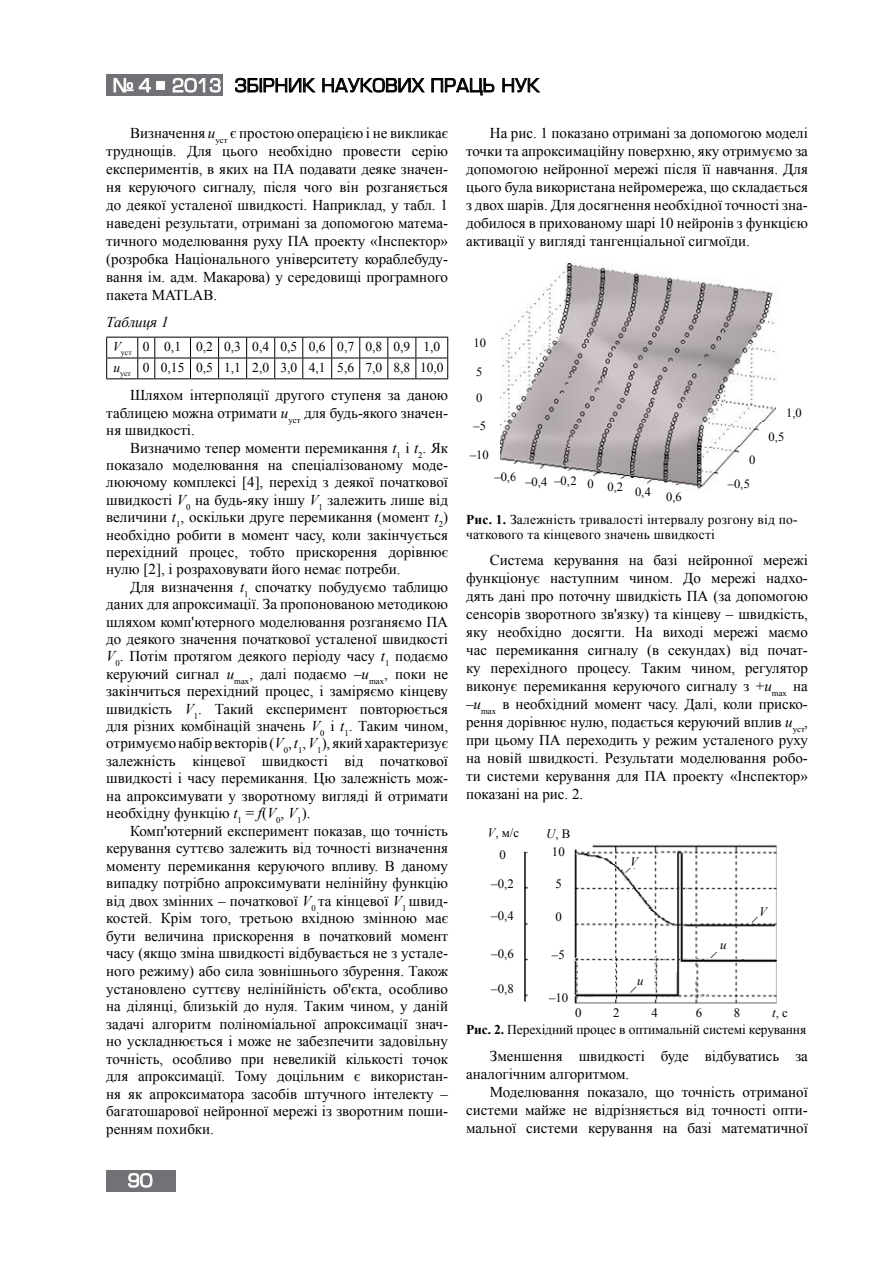
<style>
.page{position:relative;width:893px;height:1263px;background:#fff}
.page>*{position:absolute;margin:0;border:0;box-sizing:border-box;transform-origin:0 0}
.t1{font:18px "Europe";color:#000}
.t2{font:18px "Europe";color:#fff}
.t3{font:15px/18px "Times New Roman";color:#000;text-align:justify}
.t4{font:italic 15px "Times New Roman";color:#000}
.t5{font:13.5px/20.9px "Times New Roman";letter-spacing:.015em;color:#000}
.t6{font:13.5px "Times New Roman";letter-spacing:-.01em;color:#000}
.t7{font:12.9px/18.1px "Times New Roman";color:#000;text-align:center}
.t8{font:italic 12.9px "Times New Roman";color:#000}
.t9{font:12.6px/25.8px "Times New Roman";color:#000}
.s1{color:#fff}
.s2{font-style:italic}
.s3{font-weight:700}
</style>
<div class="page">
<svg style="left:235px;top:77px;width:260px;height:19px"></svg>
<svg style="left:502px;top:78px;width:39px;height:15px"></svg>
<div style="left:106px;top:75px;width:117px;height:21px;background:#717275"></div>
<div style="left:106px;top:1170px;width:70px;height:21px;background:#717275"></div>
<svg style="left:113px;top:78px;width:38px;height:15px"></svg>
<div style="left:156px;top:81px;width:9px;height:9px;border:1px solid #fff"></div>
<svg style="left:172px;top:77px;width:49px;height:16px"></svg>
<svg style="left:128px;top:1173px;width:25px;height:15px"></svg>
<hr style="left:106px;top:337px;width:32px;height:1px;background:#000">
<hr style="left:155px;top:337px;width:36px;height:1px;background:#000">
<hr style="left:416px;top:337px;width:32px;height:1px;background:#000">
<hr style="left:106px;top:358px;width:32px;height:1px;background:#000">
<svg style="left:106px;top:337px;width:1px;height:41px"></svg>
<hr style="left:155px;top:358px;width:36px;height:1px;background:#000">
<hr style="left:416px;top:358px;width:32px;height:1px;background:#000">
<svg style="left:447px;top:337px;width:1px;height:41px"></svg>
<hr style="left:106px;top:378px;width:32px;height:1px;background:#000">
<svg style="left:137px;top:337px;width:18px;height:42px"></svg>
<hr style="left:155px;top:378px;width:36px;height:1px;background:#000">
<svg style="left:190px;top:337px;width:226px;height:42px"></svg>
<hr style="left:416px;top:378px;width:32px;height:1px;background:#000">
<img style="left:500px;top:264px;width:276px;height:226px">
<div style="left:759px;top:425px;width:36px;height:23px;background:#fff"></div>
<div style="left:739px;top:448px;width:25px;height:23px;background:#fff"></div>
<div style="left:718px;top:471px;width:49px;height:25px;background:#fff"></div>
<div style="left:485px;top:465px;width:41px;height:27px;background:#fff"></div>
<div style="left:516px;top:470px;width:41px;height:27px;background:#fff"></div>
<div style="left:553px;top:471px;width:22px;height:20px;background:#fff"></div>
<div style="left:590px;top:477px;width:13px;height:19px;background:#fff"></div>
<div style="left:578px;top:479px;width:56px;height:22px;background:#fff"></div>
<div style="left:623px;top:485px;width:40px;height:20px;background:#fff"></div>
<div style="left:662px;top:485px;width:20px;height:18px;background:#fff"></div>
<img style="left:574px;top:844px;width:203px;height:160px">
<div style="left:629px;top:856px;width:14px;height:12px;background:#fff"></div>
<div style="left:758px;top:895px;width:12px;height:21px;background:#fff"></div>
<div style="left:715px;top:938px;width:16px;height:13px;background:#fff"></div>
<div style="left:637px;top:972px;width:10px;height:15px;background:#fff"></div>
<div style="left:536px;top:821px;width:56px;height:28px;background:#fff"></div>
<svg style="left:524px;top:851px;width:4px;height:151px"></svg>
<p class="t1" style="left:113px;top:76px;width:428px"><span class="s1">№ 4</span> <span class="s1">■ 2013</span> ЗБІРНИК НАУКОВИХ ПРАЦЬ НУК</p>
<p class="t3" style="left:106px;top:124px;width:343px;text-indent:24px">Визначення <span class="s2">u</span><sub>уст</sub> є простою операцією і не викликає труднощів. Для цього необхідно провести серію експериментів, в яких на ПА подавати деяке значен&shy;ня керуючого сигналу, після чого він розганяється до деякої усталеної швидкості. Наприклад, у табл. 1 наведені результати, отримані за допомогою матема&shy;тичного моделювання руху ПА проекту «Інспектор» (розробка Національного університету кораблебуду&shy;вання ім. адм. Макарова) у середовищі програмного пакета MATLAB.</p>
<p class="t4" style="left:106px;top:311px;width:64px">Таблиця 1</p>
<p class="t5" style="left:113px;top:336px;width:332px"><span class="s2">V</span><sub>уст</sub> 0 0,1 0,2 0,3 0,4 0,5 0,6 0,7 0,8 0,9 1,0 <span class="s2">u</span><sub>уст</sub> 0 0,15 0,5 1,1 2,0 3,0 4,1 5,6 7,0 8,8 10,0</p>
<p class="t3" style="left:106px;top:386px;width:343px;text-indent:24px">Шляхом інтерполяції другого ступеня за даною таблицею можна отримати <span class="s2">u</span><sub>уст</sub> для будь-якого значен&shy;ня швидкості.</p>
<p class="t3" style="left:106px;top:439px;width:343px;line-height:17.4px;text-indent:24px">Визначимо тепер моменти перемикання <span class="s2">t</span><sub>1</sub> і <span class="s2">t</span><sub>2</sub>. Як показало моделювання на спеціалізованому моде&shy;люючому комплексі [4], перехід з деякої початкової швидкості <span class="s2">V</span><sub>0</sub> на будь-яку іншу <span class="s2">V</span><sub>1</sub> залежить лише від величини <span class="s2">t</span><sub>1</sub>, оскільки друге перемикання (момент <span class="s2">t</span><sub>2</sub>) необхідно робити в момент часу, коли закінчується перехідний процес, тобто прискорення дорівнює нулю [2], і розраховувати його немає потреби.</p>
<p class="t3" style="left:106px;top:578px;width:343px;line-height:17.4px;text-indent:24px">Для визначення <span class="s2">t</span><sub>1</sub> спочатку побудуємо таблицю даних для апроксимації. За пропонованою методикою шляхом комп'ютерного моделювання розганяємо ПА до деякого значення початкової усталеної швидкості <span class="s2">V</span><sub>0</sub>. Потім протягом деякого періоду часу <span class="s2">t</span><sub>1</sub> подаємо керуючий сигнал <span class="s2">u</span><sub>max</sub>, далі подаємо –<span class="s2">u</span><sub>max</sub>, поки не закінчиться перехідний процес, і заміряємо кінцеву швидкість <span class="s2">V</span><sub>1</sub>. Такий експеримент повторюється для різних комбінацій значень <span class="s2">V</span><sub>0</sub> і <span class="s2">t</span><sub>1</sub>. Таким чином, отримуємо набір векторів (<span class="s2">V</span><sub>0</sub>,<span class="s2">t</span><sub>1</sub>,<span class="s2">V</span><sub>1</sub>), який характеризує залежність кінцевої швидкості від початкової швидкості і часу перемикання. Цю залежність мож&shy;на апроксимувати у зворотному вигляді й отримати необхідну функцію <span class="s2">t</span><sub>1</sub> = <span class="s2">f</span>(<span class="s2">V</span><sub>0</sub>, <span class="s2">V</span><sub>1</sub>).</p>
<p class="t3" style="left:106px;top:821px;width:343px;line-height:17.5px;text-indent:24px">Комп'ютерний експеримент показав, що точність керування суттєво залежить від точності визначення моменту перемикання керуючого впливу. В даному випадку потрібно апроксимувати нелінійну функцію від двох змінних – початкової <span class="s2">V</span><sub>0</sub> та кінцевої <span class="s2">V</span><sub>1</sub> швид&shy;костей. Крім того, третьою вхідною змінною має бути величина прискорення в початковий момент часу (якщо зміна швидкості відбувається не з устале&shy;ного режиму) або сила зовнішнього збурення. Також установлено суттєву нелінійність об'єкта, особливо на ділянці, близькій до нуля. Таким чином, у даній задачі алгоритм поліноміальної апроксимації знач&shy;но ускладнюється і може не забезпечити задовільну точність, особливо при невеликій кількості точок для апроксимації. Тому доцільним є використан&shy;ня як апроксиматора засобів штучного інтелекту – багатошарової нейронної мережі із зворотним поши&shy;ренням похибки.</p>
<p class="t2" style="left:128px;top:1171px;width:26px">90</p>
<p class="t3" style="left:466px;top:124px;width:343px;text-indent:24px">На рис. 1 показано отримані за допомогою моделі точки та апроксимаційну поверхню, яку отримуємо за допомогою нейронної мережі після її навчання. Для цього була використана нейромережа, що складається з двох шарів. Для досягнення необхідної точності зна&shy;добилося в прихованому шарі 10 нейронів з функцією активації у вигляді тангенціальної сигмоїди.</p>
<p class="t9" style="left:473px;top:330px;width:14px">10</p>
<p class="t9" style="left:476px;top:358px;width:8px">5<br>0</p>
<p class="t9" style="left:473px;top:413px;width:14px">–5</p>
<p class="t9" style="left:470px;top:442px;width:20px">–10</p>
<p class="t9" style="left:786px;top:400px;width:17px">1,0</p>
<p class="t9" style="left:768px;top:424px;width:17px">0,5</p>
<p class="t9" style="left:728px;top:448px;width:29px;line-height:23.5px;text-indent:21px">0 –0,5</p>
<p class="t9" style="left:494px;top:468px;width:189px">–0,6 –0,4 –0,2 0 0,2 0,4 0,6</p>
<p class="t5" style="left:466px;top:511px;width:333px;line-height:15px"><span class="s3">Рис. 1.</span> Залежність тривалості інтервалу розгону від по&shy;чаткового та кінцевого значень швидкості</p>
<p class="t3" style="left:466px;top:551px;width:343px;text-indent:24px">Система керування на базі нейронної мережі функціонує наступним чином. До мережі надхо&shy;дять дані про поточну швидкість ПА (за допомогою сенсорів зворотного зв'язку) та кінцеву – швидкість, яку необхідно досягти. На виході мережі маємо час перемикання сигналу (в секундах) від почат&shy;ку перехідного процесу. Таким чином, регулятор виконує перемикання керуючого сигналу з +<span class="s2">u</span><sub>max</sub> на –<span class="s2">u</span><sub>max</sub> в необхідний момент часу. Далі, коли приско&shy;рення дорівнює нулю, подається керуючий вплив <span class="s2">u</span><sub>уст</sub>, при цьому ПА переходить у режим усталеного руху на новій швидкості. Результати моделювання робо&shy;ти системи керування для ПА проекту «Інспектор» показані на рис. 2.</p>
<p class="t7" style="left:488px;top:823px;width:33px"><span class="s2">V</span>, м/с</p>
<p class="t7" style="left:546px;top:824px;width:26px"><span class="s2">U</span>, B<br>10</p>
<p class="t7" style="left:555px;top:875px;width:8px">5</p>
<p class="t7" style="left:555px;top:907px;width:8px">0</p>
<p class="t7" style="left:552px;top:945px;width:14px">–5</p>
<p class="t7" style="left:549px;top:989px;width:21px">–10</p>
<p class="t7" style="left:500px;top:845px;width:8px">0</p>
<p class="t7" style="left:491px;top:874px;width:24px">–0,2</p>
<p class="t7" style="left:491px;top:907px;width:24px">–0,4</p>
<p class="t7" style="left:491px;top:945px;width:24px">–0,6</p>
<p class="t7" style="left:491px;top:980px;width:24px">–0,8</p>
<p class="t6" style="left:466px;top:1020px;width:342px"><span class="s3">Рис. 2.</span> Перехідний процес в оптимальній системі керування</p>
<p class="t3" style="left:466px;top:1046px;width:343px;text-indent:24px">Зменшення швидкості буде відбуватись за аналогічним алгоритмом.</p>
<p class="t3" style="left:466px;top:1082px;width:343px;text-indent:24px">Моделювання показало, що точність отриманої системи майже не відрізняється від точності опти&shy;мальної системи керування на базі математичної</p>
<p class="t8" style="left:630px;top:853px;width:9px">V</p>
<p class="t8" style="left:759px;top:902px;width:9px">V</p>
<p class="t8" style="left:720px;top:936px;width:8px">u</p>
<p class="t8" style="left:637px;top:972px;width:8px">u</p>
<p class="t7" style="left:575px;top:1003px;width:8px">0</p>
<p class="t7" style="left:613px;top:1003px;width:8px">2</p>
<p class="t7" style="left:652px;top:1003px;width:8px">4</p>
<p class="t7" style="left:696px;top:1003px;width:8px">6</p>
<p class="t7" style="left:734px;top:1003px;width:8px">8</p>
<p class="t7" style="left:772px;top:1003px;width:17px"><span class="s2">t</span>, c</p>
</div>
